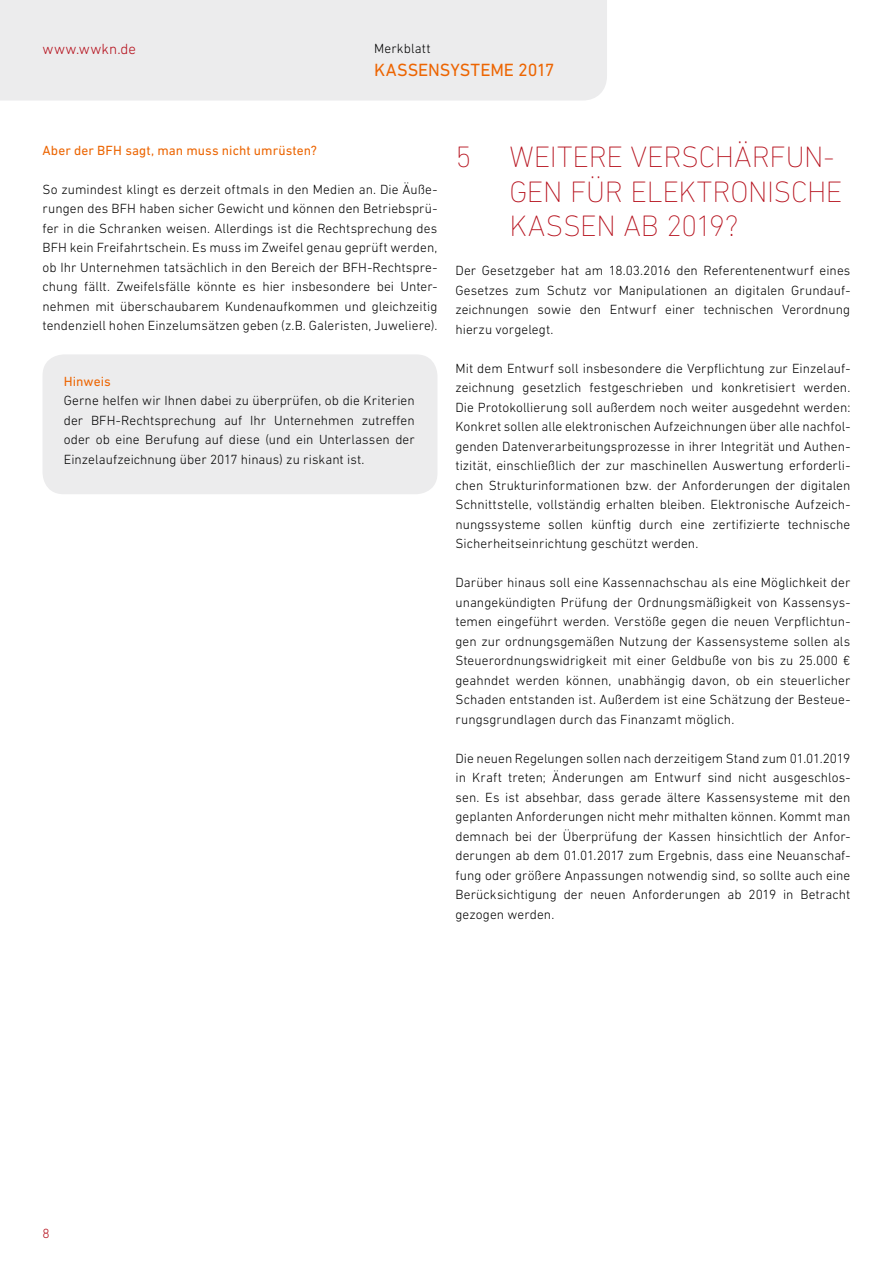
<style>
.page{position:relative;width:893px;height:1263px;background:#fff}
.page>*{position:absolute;margin:0;border:0;box-sizing:border-box;transform-origin:0 0}
.t1{font:200 30px/34.5px "DIN Next LT Pro";letter-spacing:-.01em;color:#b50f1b}
.t2{font:18px "DIN Next LT Pro";letter-spacing:-.005em;color:#ec6502}
.t3{font:300 15px "DIN Next LT Pro";letter-spacing:.02em;color:#b50f1b}
.t4{font:300 13.5px/19.5px "DIN Next LT Pro";letter-spacing:.005em;color:#000;text-align:justify}
.t5{font:13.5px "DIN Next LT Pro";letter-spacing:.005em;color:#ec6502}
.t6{font:300 13.5px "DIN Next LT Pro";color:#b50f1b}
</style>
<div class="page">
<div style="left:0;top:0;width:607px;height:101px;background:#ececed"></div>
<div style="left:43px;top:354px;width:394px;height:140px;background:#ececed;border-radius:21px"></div>
<p class="t3" style="left:43px;top:40px;width:95px">www.wwkn.de</p>
<p class="t4" style="left:374px;top:38px;width:58px">Merkblatt</p>
<h2 class="t2" style="left:374px;top:60px;width:182px">Kassensysteme 2017</h2>
<p class="t5" style="left:43px;top:142px;width:64px">Aber der BFH</p>
<p class="t5" style="left:125px;top:142px;width:193px">sagt, man muss nicht umrüsten?</p>
<p class="t4" style="left:43px;top:179px;width:396px">So zumindest klingt es derzeit oftmals in den Medien an. Die Äuße&shy;rungen des BFH haben sicher Gewicht und können den Betriebsprü&shy;fer in die Schranken weisen. Allerdings ist die Rechtsprechung des BFH kein Freifahrtschein. Es muss im Zweifel genau geprüft werden, ob Ihr Unternehmen tatsächlich in den Bereich der BFH-Rechtspre&shy;chung fällt. Zweifelsfälle könnte es hier insbesondere bei Unter&shy;nehmen mit überschaubarem Kundenaufkommen und gleichzeitig tendenziell hohen Einzelumsätzen geben (z.B. Galeristen, Juweliere).</p>
<p class="t5" style="left:64px;top:373px;width:49px">H inweis</p>
<p class="t4" style="left:64px;top:391px;width:352px">Gerne helfen wir Ihnen dabei zu überprüfen, ob die Kriterien der BFH-Rechtsprechung auf Ihr Unternehmen zutreffen oder ob eine Berufung auf diese (und ein Unterlassen der Einzelaufzeichnung über 2017 hinaus) zu riskant ist.</p>
<h1 class="t1" style="left:455px;top:139px;width:17px">5</h1>
<h1 class="t1" style="left:509px;top:139px;width:334px">WEITERE VERSCHÄRFUN-<br>GEN FÜ R ELEKTRONISCHE</h1>
<h1 class="t1" style="left:455px;top:208px;width:31px">KA</h1>
<h1 class="t1" style="left:546px;top:208px;width:194px">SSEN AB 2019?</h1>
<p class="t4" style="left:455px;top:261px;width:396px">Der Gesetzgeber hat am 18.03.2016 den Referentenentwurf eines Gesetzes zum Schutz vor Manipulationen an digitalen Grundauf&shy;zeichnungen sowie den Entwurf einer technischen Verordnung hierzu vorgelegt.</p>
<p class="t4" style="left:455px;top:358px;width:396px">Mit dem Entwurf soll insbesondere die Verpflichtung zur Einzelauf&shy;zeichnung gesetzlich festgeschrieben und konkretisiert werden.<br>Die Protokollierung soll außerdem noch weiter ausgedehnt werden:<br>Konkret sollen alle elektronischen Aufzeichnungen über alle nachfol&shy;genden Datenverarbeitungsprozesse in ihrer Integrität und Authen&shy;tizität, einschließlich der zur maschinellen Auswertung erforderli&shy;chen Strukturinformationen bzw. der Anforderungen der digitalen Schnittstelle, vollständig erhalten bleiben. Elektronische Aufzeich&shy;nungssysteme sollen künftig durch eine zertifizierte technische Sicherheitseinrichtung geschützt werden.</p>
<p class="t4" style="left:455px;top:573px;width:396px">Darüber hinaus soll eine Kassennachschau als eine Möglichkeit der unangekündigten Prüfung der Ordnungsmäßigkeit von Kassensys&shy;temen eingeführt werden. Verstöße gegen die neuen Verpflichtun&shy;gen zur ordnungsgemäßen Nutzung der Kassensysteme sollen als Steuerordnungswidrigkeit mit einer Geldbuße von bis zu 25.000 € geahndet werden können, unabhängig davon, ob ein steuerlicher Schaden entstanden ist. Außerdem ist eine Schätzung der Besteue&shy;rungsgrundlagen durch das Finanzamt möglich.</p>
<p class="t4" style="left:455px;top:748px;width:396px">Die neuen Regelungen sollen nach derzeitigem Stand zum 01.01.2019 in Kraft treten; Änderungen am Entwurf sind nicht ausgeschlos&shy;sen. Es ist absehbar, dass gerade ältere Kassensysteme mit den geplanten Anforderungen nicht mehr mithalten können. Kommt man demnach bei der Überprüfung der Kassen hinsichtlich der Anfor&shy;derungen ab dem 01.01.2017 zum Ergebnis, dass eine Neuanschaf&shy;fung oder größere Anpassungen notwendig sind, so sollte auch eine Berücksichtigung der neuen Anforderungen ab 2019 in Betracht gezogen werden.</p>
<p class="t6" style="left:43px;top:1226px;width:9px">8</p>
</div>
